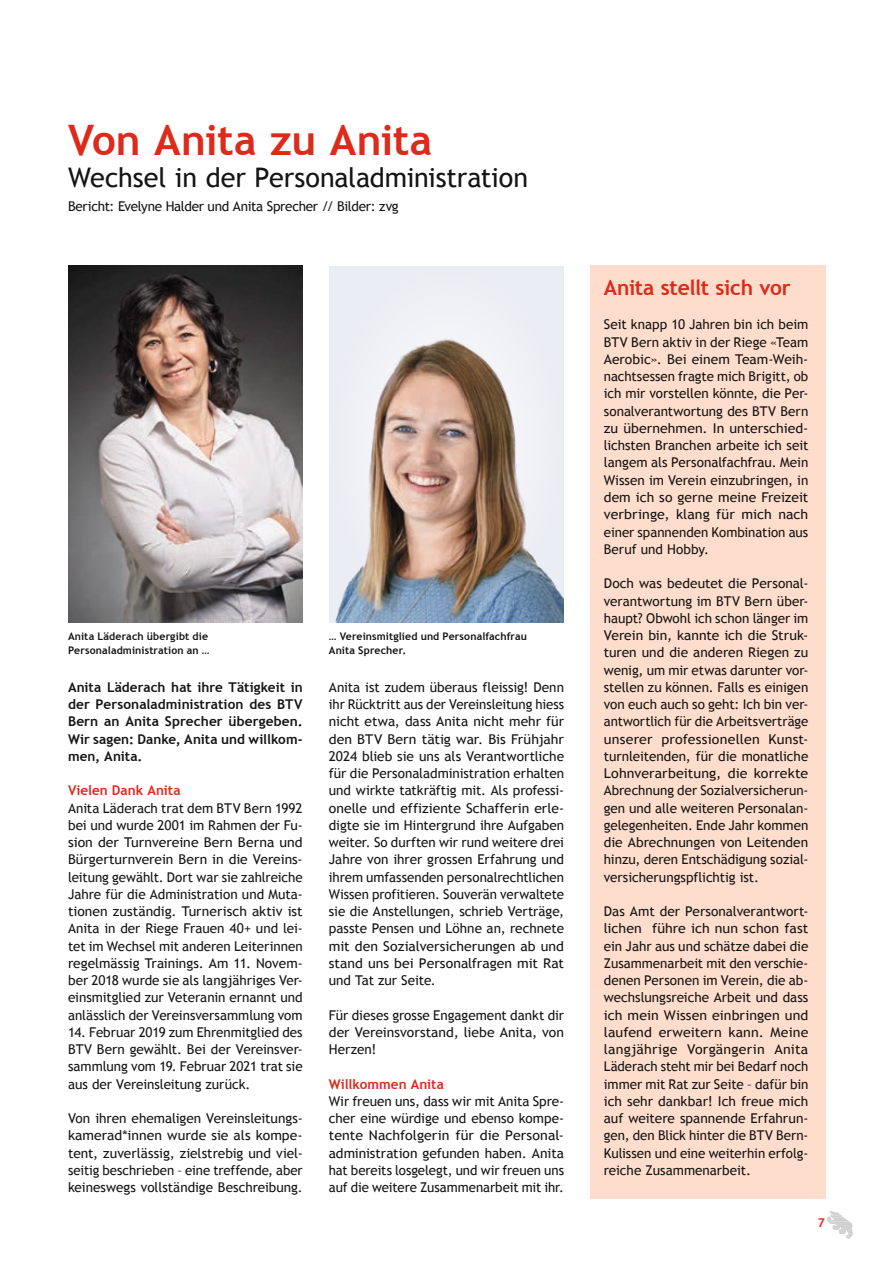
<style>
.page{position:relative;width:893px;height:1263px;background:#fff}
.page>*{position:absolute;margin:0;border:0;box-sizing:border-box;transform-origin:0 0}
.t1{font:700 42px "Trebuchet MS";letter-spacing:-.01em;color:#dc2a1b}
.t2{font:27px "Trebuchet MS";letter-spacing:-.01em;color:#131413}
.t3{font:700 21px "Trebuchet MS";letter-spacing:-.015em;color:#dc2a1b}
.t4{font:13.5px/17.2px "Trebuchet MS";letter-spacing:-.005em;color:#131413;text-align:justify}
.t5{font:700 13.5px/17.2px "Trebuchet MS";letter-spacing:.005em;color:#131413;text-align:justify}
.t6{font:700 13.5px "Trebuchet MS";color:#dc2a1b}
.t7{font:700 12px "Trebuchet MS";color:#dc2a1b}
.t8{font:700 10.5px/13.5px "Trebuchet MS";letter-spacing:.01em;color:#131413}
</style>
<div class="page">
<svg style="left:827px;top:1211px;width:25px;height:28px"></svg>
<div style="left:590px;top:266px;width:235px;height:933px;background:#fdc"></div>
<img style="left:68px;top:266px;width:235px;height:357px">
<div style="left:329px;top:266px;width:234px;height:357px;background:#ebedf4"></div>
<img style="left:335px;top:339px;width:228px;height:284px">
<h1 class="t1" style="left:68px;top:114px;width:366px">Von Anita zu Anita</h1>
<h2 class="t2" style="left:68px;top:161px;width:461px">Wechsel in der Personaladministration</h2>
<p class="t4" style="left:68px;top:198px;width:332px">Bericht: Evelyne Halder und Anita Sprecher // Bilder: zvg</p>
<p class="t8" style="left:68px;top:629px;width:143px">Anita Läderach übergibt die<br>Personaladministration an …</p>
<p class="t8" style="left:329px;top:629px;width:200px">… Vereinsmitglied und Personalfachfrau<br>Anita Sprecher.</p>
<p class="t5" style="left:68px;top:678px;width:236px">Anita Läderach hat ihre Tätigkeit in der Personaladministration des BTV Bern an Anita Sprecher übergeben.<br>Wir sagen: Danke, Anita und willkom&shy;men, Anita.</p>
<p class="t6" style="left:68px;top:782px;width:114px">Vielen Dank Anita</p>
<p class="t4" style="left:68px;top:799px;width:236px">Anita Läderach trat dem BTV Bern 1992 bei und wurde 2001 im Rahmen der Fu&shy;sion der Turnvereine Bern Berna und Bürgerturnverein Bern in die Vereins&shy;leitung gewählt. Dort war sie zahlreiche Jahre für die Administration und Muta&shy;tionen zuständig. Turnerisch aktiv ist Anita in der Riege Frauen 40+ und lei&shy;tet im Wechsel mit anderen Leiterinnen regelmässig Trainings. Am 11. Novem&shy;ber 2018 wurde sie als langjähriges Ver&shy;einsmitglied zur Veteranin ernannt und anlässlich der Vereinsversammlung vom</p>
<p class="t4" style="left:68px;top:1023px;width:236px">14. Februar 2019 zum Ehrenmitglied des BTV Bern gewählt. Bei der Vereinsver&shy;sammlung vom 19. Februar 2021 trat sie aus der Vereinsleitung zurück.</p>
<p class="t4" style="left:68px;top:1110px;width:236px">Von ihren ehemaligen Vereinsleitungs&shy;kamerad*innen wurde sie als kompe&shy;tent, zuverlässig, zielstrebig und viel&shy;seitig beschrieben – eine treffende, aber keineswegs vollständige Beschreibung.</p>
<p class="t4" style="left:329px;top:678px;width:237px">Anita ist zudem überaus fleissig! Denn ihr Rücktritt aus der Vereinsleitung hiess nicht etwa, dass Anita nicht mehr für den BTV Bern tätig war. Bis Frühjahr 2024 blieb sie uns als Verantwortliche für die Personaladministration erhalten und wirkte tatkräftig mit. Als professi&shy;onelle und effiziente Schafferin erle&shy;digte sie im Hintergrund ihre Aufgaben weiter. So durften wir rund weitere drei Jahre von ihrer grossen Erfahrung und ihrem umfassenden personalrechtlichen Wissen profitieren. Souverän verwaltete sie die Anstellungen, schrieb Verträge, passte Pensen und Löhne an, rechnete mit den Sozialversicherungen ab und stand uns bei Personalfragen mit Rat und Tat zur Seite.</p>
<p class="t4" style="left:329px;top:1006px;width:237px">Für dieses grosse Engagement dankt dir der Vereinsvorstand, liebe Anita, von Herzen!</p>
<p class="t6" style="left:329px;top:1075px;width:117px">Willkommen Anita</p>
<p class="t4" style="left:329px;top:1092px;width:237px">Wir freuen uns, dass wir mit Anita Spre&shy;cher eine würdige und ebenso kompe&shy;tente Nachfolgerin für die Personal&shy;administration gefunden haben. Anita hat bereits losgelegt, und wir freuen uns auf die weitere Zusammenarbeit mit ihr.</p>
<h3 class="t3" style="left:604px;top:274px;width:188px">Anita stellt sich vor</h3>
<p class="t4" style="left:604px;top:316px;width:206px">Seit knapp 10 Jahren bin ich beim BTV Bern aktiv in der Riege «Team Aerobic». Bei einem Team-Weih&shy;nachtsessen fragte mich Brigitt, ob ich mir vorstellen könnte, die Per&shy;sonalverantwortung des BTV Bern zu übernehmen. In unterschied&shy;lichsten Branchen arbeite ich seit langem als Personalfachfrau. Mein Wissen im Verein einzubringen, in dem ich so gerne meine Freizeit verbringe, klang für mich nach einer spannenden Kombination aus Beruf und Hobby.</p>
<p class="t4" style="left:604px;top:575px;width:206px">Doch was bedeutet die Personal&shy;verantwortung im BTV Bern über&shy;haupt? Obwohl ich schon länger im Verein bin, kannte ich die Struk&shy;turen und die anderen Riegen zu wenig, um mir etwas darunter vor&shy;stellen zu können. Falls es einigen von euch auch so geht: Ich bin ver&shy;antwortlich für die Arbeitsverträge unserer professionellen Kunst&shy;turnleitenden, für die monatliche Lohnverarbeitung, die korrekte Abrechnung der Sozialversicherun&shy;gen und alle weiteren Personalan&shy;gelegenheiten. Ende Jahr kommen die Abrechnungen von Leitenden hinzu, deren Entschädigung sozial&shy;versicherungspflichtig ist.</p>
<p class="t4" style="left:604px;top:903px;width:206px">Das Amt der Personalverantwort&shy;lichen führe ich nun schon fast ein Jahr aus und schätze dabei die Zusammenarbeit mit den verschie&shy;denen Personen im Verein, die ab&shy;wechslungsreiche Arbeit und dass ich mein Wissen einbringen und laufend erweitern kann. Meine langjährige Vorgängerin Anita Läderach steht mir bei Bedarf noch immer mit Rat zur Seite – dafür bin ich sehr dankbar! Ich freue mich auf weitere spannende Erfahrun&shy;gen, den Blick hinter die BTV Bern-Kulissen und eine weiterhin erfolg&shy;reiche Zusammenarbeit.</p>
<p class="t7" style="left:818px;top:1215px;width:9px">7</p>
</div>
